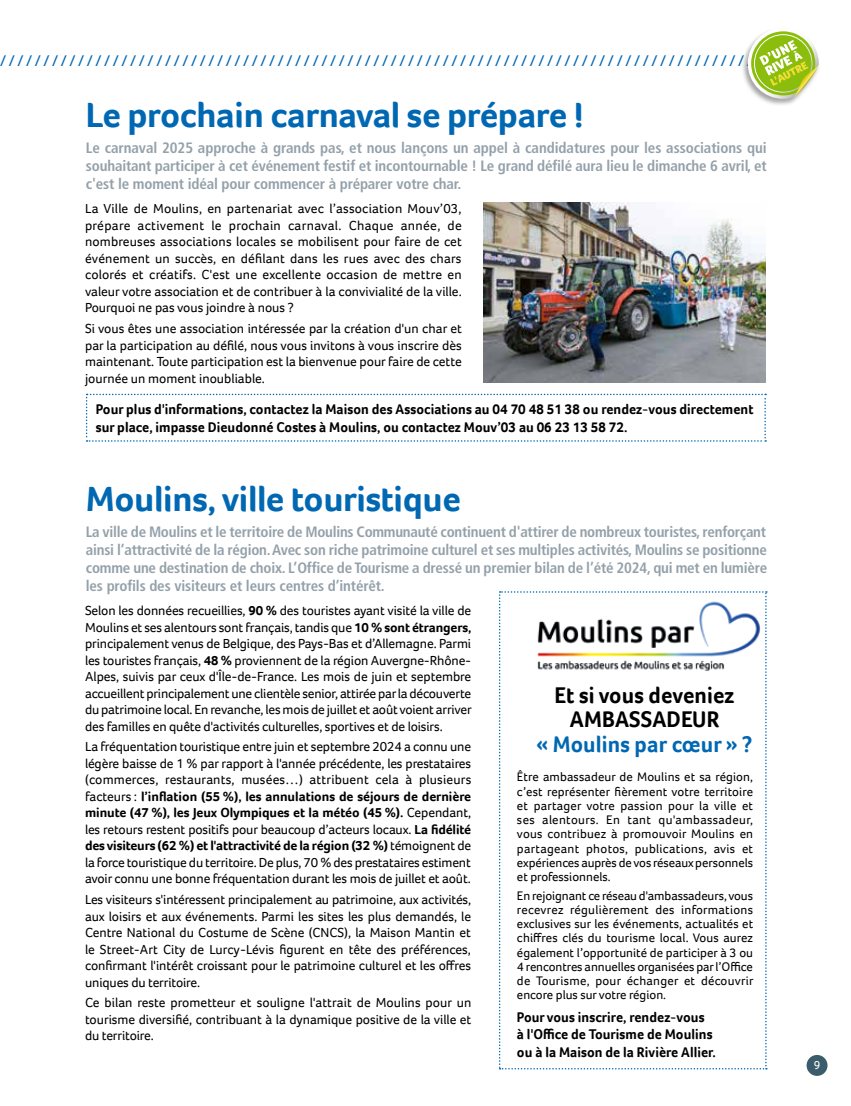
<style>
.page{position:relative;width:851px;height:1106px;background:#fff}
.page>*{position:absolute;margin:0;border:0;box-sizing:border-box;transform-origin:0 0}
.t1{font:700 36px "Foco";letter-spacing:-.01em;color:#0068b3}
.t2{font:700 23.25px/24.5px "Foco";letter-spacing:.005em;color:#000;text-align:center;scale:.95 1}
.t3{font:700 23.25px "Foco";letter-spacing:.005em;color:#0068b3;scale:.95 1}
.t4{font:16.05px "Foco";color:#0068b3}
.t5{font:700 condensed 15px/18px "Frutiger LT Pro";letter-spacing:-.01em;color:#94a1aa;text-align:justify}
.t6{font:700 14.55px/17.7px "Foco";letter-spacing:.005em;color:#000;scale:.95 1}
.t7{font:13.5px/16.5px "Foco";letter-spacing:-.01em;color:#000;text-align:justify}
.t8{font:12.75px/14.2px "Foco";color:#000;text-align:justify}
.t9{font:12px "Foco";color:#fff}
.s1{font-weight:700}
</style>
<div class="page">
<div style="left:806px;top:1054px;width:21px;height:21px;background:#3b5d6b;border-radius:50%"></div>
<div style="left:741px;top:27px;width:80px;height:80px;background:#000;opacity:.35"></div>
<svg style="left:747px;top:28px;width:71px;height:71px"></svg>
<img style="left:483px;top:203px;width:282px;height:180px">
<svg style="left:86px;top:394px;width:680px;height:48px"></svg>
<svg style="left:499px;top:591px;width:267px;height:478px"></svg>
<img style="left:526px;top:597px;width:236px;height:77px">
<p class="t4" style="left:0;top:50px;width:763px">////////////////////////////////////////////////////////////////////////////////////////</p>
<h1 class="t1" style="left:86px;top:91px;width:499px">Le prochain carnaval se prépare !</h1>
<p class="t5" style="left:86px;top:139px;width:682px">Le carnaval 2025 approche à grands pas, et nous lançons un appel à candidatures pour les associations qui souhaitant participer à cet événement festif et incontournable ! Le grand défilé aura lieu le dimanche 6 avril, et c'est le moment idéal pour commencer à préparer votre char.</p>
<p class="t7" style="left:85px;top:200px;width:378px">La Ville de Moulins, en partenariat avec l’association Mouv’03, prépare activement le prochain carnaval. Chaque année, de nombreuses associations locales se mobilisent pour faire de cet événement un succès, en défilant dans les rues avec des chars colorés et créatifs. C'est une excellente occasion de mettre en valeur votre association et de contribuer à la convivialité de la ville.<br>Pourquoi ne pas vous joindre à nous ?</p>
<p class="t7" style="left:85px;top:320px;width:378px">Si vous êtes une association intéressée par la création d'un char et par la participation au défilé, nous vous invitons à vous inscrire dès maintenant. Toute participation est la bienvenue pour faire de cette journée un moment inoubliable.</p>
<p class="t6" style="left:96px;top:400px;width:693px">Pour plus d'informations, contactez la Maison des Associations au 04 70 48 51 38 ou rendez-vous directement sur place, impasse Dieudonné Costes à Moulins, ou contactez Mouv’03 au 06 23 13 58 72.</p>
<h1 class="t1" style="left:86px;top:475px;width:376px">Moulins, ville touristique</h1>
<p class="t5" style="left:86px;top:523px;width:682px">La ville de Moulins et le territoire de Moulins Communauté continuent d'attirer de nombreux touristes, renforçant ainsi l’attractivité de la région. Avec son riche patrimoine culturel et ses multiples activités, Moulins se positionne comme une destination de choix. L’Office de Tourisme a dressé un premier bilan de l’été 2024, qui met en lumière les profils des visiteurs et leurs centres d’intérêt.</p>
<p class="t7" style="left:85px;top:602px;width:388px">Selon les données recueillies, <span class="s1">90 %</span> des touristes ayant visité la ville de Moulins et ses alentours sont français, tandis que <span class="s1">10 % sont étrangers, </span>principalement venus de Belgique, des Pays-Bas et d’Allemagne. Parmi les touristes français, <span class="s1">48 %</span> proviennent de la région Auvergne-Rhône-Alpes, suivis par ceux d'Île-de-France. Les mois de juin et septembre accueillent principalement une clientèle senior, attirée par la découverte du patrimoine local. En revanche, les mois de juillet et août voient arriver des familles en quête d'activités culturelles, sportives et de loisirs.</p>
<p class="t7" style="left:85px;top:738px;width:388px">La fréquentation touristique entre juin et septembre 2024 a connu une légère baisse de 1 % par rapport à l'année précédente, les prestataires (commerces, restaurants, musées…) attribuent cela à plusieurs facteurs : <span class="s1">l’inflation (55 %), les annulations de séjours de dernière minute (47 %), les Jeux Olympiques et la météo (45 %).</span> Cependant, les retours restent positifs pour beaucoup d’acteurs locaux. <span class="s1">La fidélité des visiteurs (62 %) et l'attractivité de la région (32 %)</span> témoignent de la force touristique du territoire. De plus, 70 % des prestataires estiment avoir connu une bonne fréquentation durant les mois de juillet et août.</p>
<p class="t7" style="left:85px;top:891px;width:387px">Les visiteurs s'intéressent principalement au patrimoine, aux activités, aux loisirs et aux événements. Parmi les sites les plus demandés, le Centre National du Costume de Scène (CNCS), la Maison Mantin et le Street-Art City de Lurcy-Lévis figurent en tête des préférences, confirmant l'intérêt croissant pour le patrimoine culturel et les offres uniques du territoire.</p>
<p class="t7" style="left:85px;top:994px;width:388px">Ce bilan reste prometteur et souligne l'attrait de Moulins pour un tourisme diversifié, contribuant à la dynamique positive de la ville et du territoire.</p>
<h2 class="t2" style="left:554px;top:682px;width:191px">Et si vous deveniez<br>AMBASSADEUR</h2>
<h2 class="t3" style="left:536px;top:728px;width:229px">« Moulins par cœur » ?</h2>
<p class="t8" style="left:517px;top:769px;width:238px">Être ambassadeur de Moulins et sa région, c’est représenter fièrement votre territoire et partager votre passion pour la ville et ses alentours. En tant qu'ambassadeur, vous contribuez à promouvoir Moulins en partageant photos, publications, avis et expériences auprès de vos réseaux personnels et professionnels.</p>
<p class="t8" style="left:517px;top:888px;width:238px">En rejoignant ce réseau d'ambassadeurs, vous recevrez régulièrement des informations exclusives sur les événements, actualités et chiffres clés du tourisme local. Vous aurez également l’opportunité de participer à 3 ou 4 rencontres annuelles organisées par l’Office de Tourisme, pour échanger et découvrir encore plus sur votre région.</p>
<p class="t6" style="left:517px;top:1007px;width:211px">Pour vous inscrire, rendez-vous<br>à l'Office de Tourisme de Moulins ou à la Maison de la Rivière Allier.</p>
<p class="t9" style="left:813px;top:1056px;width:8px">9</p>
</div>
